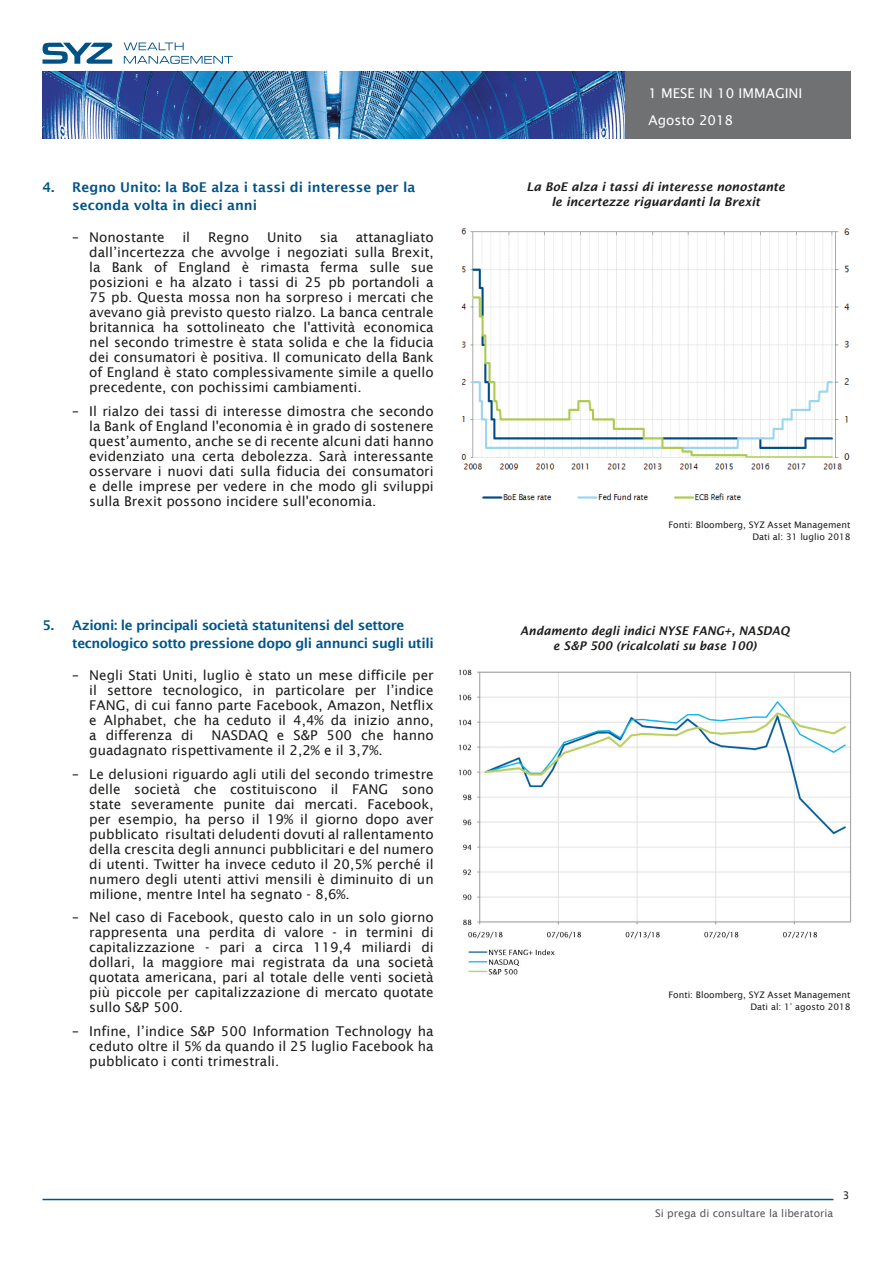
<style>
.page{position:relative;width:893px;height:1263px;background:#fff}
.page>*{position:absolute;margin:0;border:0;box-sizing:border-box;transform-origin:0 0}
.t1{font:13.5px/15px "Lucida Sans";color:#1d1d1b;text-align:justify}
.t2{font:600 13.5px/18px "Lucida Sans";letter-spacing:-.03em;color:#015689}
.t3{font:600 13.5px/18px "Lucida Sans";color:#015489}
.t4{font:13.5px/27.8px "Lucida Sans";color:#fff}
.Graph_TITLES{font:italic 600 12px/15px "Lucida Sans";color:#1d1d1b;text-align:center}
.Graph_TITLES-2{font:italic 600 12px/15px "Lucida Sans";color:#1d1d1b;text-align:center;scale:.95 1}
.t5{font:10.5px "Lucida Sans";color:#575756}
.t6{font:10.5px "Lucida Sans";color:#1d1d1b}
.Source_data{font:9px "Lucida Sans";color:#1d1d1b}
</style>
<div class="page">
<svg style="left:43px;top:43px;width:70px;height:21px"></svg>
<svg style="left:124px;top:43px;width:60px;height:7px"></svg>
<svg style="left:124px;top:56px;width:109px;height:8px"></svg>
<img style="left:43px;top:72px;width:807px;height:67px">
<hr style="left:43px;top:1199px;width:790px;height:1px;background:#005286">
<img style="left:460px;top:669px;width:391px;height:306px">
<img style="left:461px;top:228px;width:389px;height:273px">
<p class="t3" style="left:72px;top:178px;width:345px;text-indent:-30px">4. Regno Unito: la BoE alza i tassi di interesse per la seconda volta in dieci anni</p>
<p class="t1" style="left:72px;top:230px;width:94px">– Nonostante</p>
<p class="t1" style="left:182px;top:230px;width:9px">il</p>
<p class="t1" style="left:208px;top:230px;width:43px">Regno</p>
<p class="t1" style="left:267px;top:230px;width:36px">Unito</p>
<p class="t1" style="left:320px;top:230px;width:20px">sia</p>
<p class="t1" style="left:89px;top:230px;width:346px;text-indent:267px">attanagliato dall’incertezza che avvolge i negoziati sulla Brexit, la Bank of England è rimasta ferma sulle sue posizioni e ha alzato i tassi di 25 pb portandoli a 75 pb. Questa mossa non ha sorpreso i mercati che avevano già previsto questo rialzo. La banca centrale britannica ha sottolineato che l'attività economica nel secondo trimestre è stata solida e che la fiducia dei consumatori è positiva. Il comunicato della Bank of England è stato complessivamente simile a quello precedente, con pochissimi cambiamenti.</p>
<p class="t1" style="left:89px;top:403px;width:346px;text-indent:-17px">– Il rialzo dei tassi di interesse dimostra che secondo la Bank of England l'economia è in grado di sostenere quest’aumento, anche se di recente alcuni dati hanno evidenziato una certa debolezza. Sarà interessante osservare i nuovi dati sulla fiducia dei consumatori e delle imprese per vedere in che modo gli sviluppi sulla Brexit possono incidere sull'economia.</p>
<p class="t2" style="left:72px;top:616px;width:363px;text-indent:-30px">5. Azioni: le principali società statunitensi del settore tecnologico sotto pressione dopo gli annunci sugli utili</p>
<p class="t1" style="left:89px;top:668px;width:346px;text-indent:-17px">– Negli Stati Uniti, luglio è stato un mese difficile per il settore tecnologico, in particolare per l’indice FANG, di cui fanno parte Facebook, Amazon, Netflix e Alphabet, che ha ceduto il 4,4% da inizio anno, a differenza di</p>
<p class="t1" style="left:89px;top:728px;width:346px;text-indent:122px">NASDAQ e S&amp;P 500 che hanno guadagnato rispettivamente il 2,2% e il 3,7%.</p>
<p class="t1" style="left:89px;top:766px;width:346px;text-indent:-17px">– Le delusioni riguardo agli utili del secondo trimestre delle società che costituiscono il FANG sono state severamente punite dai mercati. Facebook, per esempio, ha perso il 19% il giorno dopo aver pubblicato risultati deludenti dovuti al rallentamento della crescita degli annunci pubblicitari e del numero di utenti. Twitter ha invece ceduto il 20,5% perché il numero degli utenti attivi mensili è diminuito di un milione, mentre Intel ha segnato - 8,6%.</p>
<p class="t1" style="left:89px;top:910px;width:346px;text-indent:-17px">– Nel caso di Facebook, questo calo in un solo giorno rappresenta una perdita di valore - in termini di capitalizzazione - pari a circa 119,4 miliardi di dollari, la maggiore mai registrata da una società quotata americana, pari al totale delle venti società più piccole per capitalizzazione di mercato quotate sullo S&amp;P 500.</p>
<p class="t1" style="left:89px;top:1023px;width:346px;text-indent:-17px">– Infine, l’indice S&amp;P 500 Information Technology ha ceduto oltre il 5% da quando il 25 luglio Facebook ha pubblicato i conti trimestrali.</p>
<p class="t4" style="left:648px;top:79px;width:156px">1 MESE IN 10 IMMAGINI<br>Agosto 2018</p>
<p class="Graph_TITLES" style="left:526px;top:179px;width:260px">La BoE alza i tassi di interesse nonostante le incertezze riguardanti la Brexit</p>
<p class="Source_data" style="left:668px;top:519px;width:184px">Fonti: Bloomberg, SYZ Asset Management</p>
<p class="Source_data" style="left:752px;top:531px;width:100px">Dati al: 31 luglio 2018</p>
<p class="Graph_TITLES-2" style="left:520px;top:623px;width:285px">Andamento degli indici NYSE FANG+, NASDAQ e S&amp;P 500 (ricalcolati su base 100)</p>
<p class="Source_data" style="left:668px;top:989px;width:184px">Fonti: Bloomberg, SYZ Asset Management</p>
<p class="Source_data" style="left:750px;top:1001px;width:101px">Dati al: 1° agosto 2018</p>
<p class="t5" style="left:655px;top:1207px;width:180px">Si prega di consultare la liberatoria</p>
<p class="t6" style="left:843px;top:1189px;width:8px">3</p>
</div>
